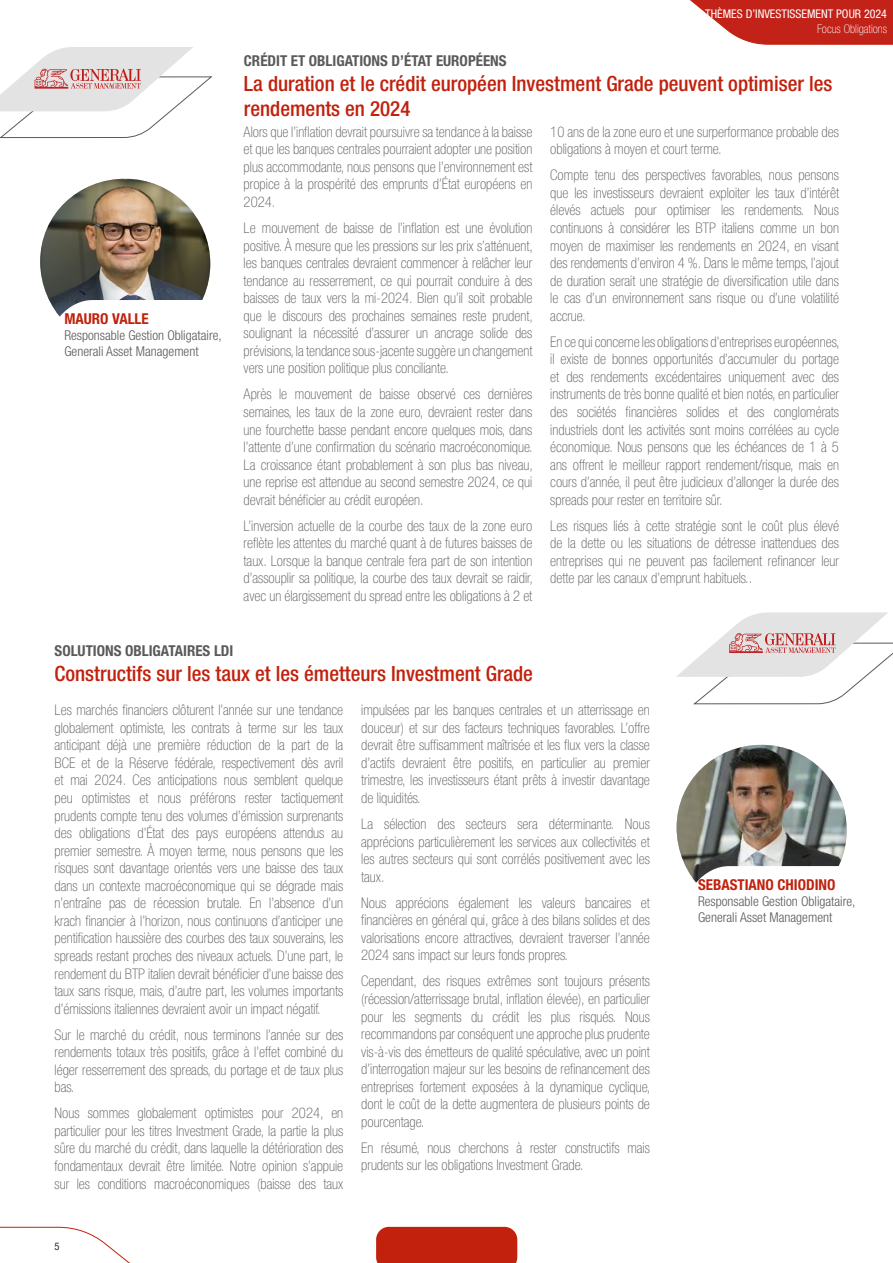
<style>
.page{position:relative;width:893px;height:1263px;background:#fff}
.page>*{position:absolute;margin:0;border:0;box-sizing:border-box;transform-origin:0 0}
.t1{font:500 condensed 21px/25.2px "Helvetica Neue LT Std";color:#c1210d}
.t2{font:700 condensed 15px "Helvetica Neue LT Std";color:#5a5a5a}
.t3{font:700 condensed 15px "Helvetica Neue LT Std";color:#c1210d}
.t4{font:100 condensed 14.7px/17.5px "Helvetica Neue LT Std";color:#5a5a5a;text-align:justify}
.t5{font:300 condensed 13.5px/16.2px "Helvetica Neue LT Pro";color:#5a5a5a}
.t6{font:condensed 12px "Helvetica Neue LT Std";color:#fff}
.t7{font:100 condensed 12px "Helvetica Neue LT Std";color:#fff}
.t8{font:condensed 10.5px "Helvetica Neue LT Std";color:#252a31}
</style>
<div class="page">
<svg style="left:690px;top:0;width:203px;height:45px;background:#ca4239"></svg>
<div style="left:376px;top:1227px;width:141px;height:36px;background:#c1210d"></div>
<svg style="left:1px;top:1226px;width:129px;height:37px"></svg>
<img style="left:677px;top:745px;width:170px;height:170px;border-radius:84px">
<svg style="left:685px;top:866px;width:154px;height:49px"></svg>
<svg style="left:0;top:47px;width:213px;height:91px"></svg>
<svg style="left:676px;top:612px;width:217px;height:93px"></svg>
<img style="left:40px;top:179px;width:170px;height:170px;border-radius:84px">
<svg style="left:48px;top:300px;width:154px;height:49px"></svg>
<p class="t3" style="left:64px;top:309px;width:86px">MAURO VALLE</p>
<p class="t5" style="left:64px;top:327px;width:159px">Responsable Gestion Obligataire,<br>Generali Asset Management</p>
<p class="t6" style="left:705px;top:7px;width:183px">THÈMES D’INVESTISSEMENT POUR 2024</p>
<p class="t7" style="left:817px;top:22px;width:71px">Focus Obligations</p>
<p class="t2" style="left:244px;top:51px;width:264px">CRÉDIT ET OBLIGATIONS D’ÉTAT EUROPÉENS</p>
<h1 class="t1" style="left:244px;top:70px;width:590px">La duration et le crédit européen Investment Grade peuvent optimiser les rendements en 2024</h1>
<p class="t4" style="left:244px;top:123px;width:290px">Alors que l’inflation devrait poursuivre sa tendance à la baisse et que les banques centrales pourraient adopter une position plus accommodante, nous pensons que l’environnement est propice à la prospérité des emprunts d’État européens en 2024.</p>
<p class="t4" style="left:244px;top:219px;width:291px">Le mouvement de baisse de l’inflation est une évolution positive. À mesure que les pressions sur les prix s’atténuent, les banques centrales devraient commencer à relâcher leur tendance au resserrement, ce qui pourrait conduire à des baisses de taux vers la mi-2024. Bien qu’il soit probable que le discours des prochaines semaines reste prudent, soulignant la nécessité d’assurer un ancrage solide des prévisions, la tendance sous-jacente suggère un changement vers une position politique plus conciliante.</p>
<p class="t4" style="left:244px;top:385px;width:291px">Après le mouvement de baisse observé ces dernières semaines, les taux de la zone euro, devraient rester dans une fourchette basse pendant encore quelques mois, dans l’attente d’une confirmation du scénario macroéconomique.<br>La croissance étant probablement à son plus bas niveau, une reprise est attendue au second semestre 2024, ce qui devrait bénéficier au crédit européen.</p>
<p class="t4" style="left:244px;top:517px;width:291px">L’inversion actuelle de la courbe des taux de la zone euro reflète les attentes du marché quant à de futures baisses de taux. Lorsque la banque centrale fera part de son intention d’assouplir sa politique, la courbe des taux devrait se raidir, avec un élargissement du spread entre les obligations à 2 et</p>
<p class="t4" style="left:550px;top:123px;width:290px">10 ans de la zone euro et une surperformance probable des obligations à moyen et court terme.</p>
<p class="t4" style="left:550px;top:166px;width:290px">Compte tenu des perspectives favorables, nous pensons que les investisseurs devraient exploiter les taux d’intérêt élevés actuels pour optimiser les rendements. Nous continuons à considérer les BTP italiens comme un bon moyen de maximiser les rendements en 2024, en visant des rendements d’environ 4 %. Dans le même temps, l’ajout de duration serait une stratégie de diversification utile dans le cas d’un environnement sans risque ou d’une volatilité accrue.</p>
<p class="t4" style="left:550px;top:333px;width:291px">En ce qui concerne les obligations d’entreprises européennes, il existe de bonnes opportunités d’accumuler du portage et des rendements excédentaires uniquement avec des instruments de très bonne qualité et bien notés, en particulier des sociétés financières solides et des conglomérats industriels dont les activités sont moins corrélées au cycle économique. Nous pensons que les échéances de 1 à 5 ans offrent le meilleur rapport rendement/risque, mais en cours d’année, il peut être judicieux d’allonger la durée des spreads pour rester en territoire sûr.</p>
<p class="t4" style="left:550px;top:517px;width:290px">Les risques liés à cette stratégie sont le coût plus élevé de la dette ou les situations de détresse inattendues des entreprises qui ne peuvent pas facilement refinancer leur dette par les canaux d’emprunt habituels..</p>
<p class="t2" style="left:55px;top:641px;width:180px">SOLUTIONS OBLIGATAIRES LDI</p>
<h1 class="t1" style="left:55px;top:660px;width:480px">Constructifs sur les taux et les émetteurs Investment Grade</h1>
<p class="t4" style="left:55px;top:701px;width:290px">Les marchés financiers clôturent l’année sur une tendance globalement optimiste, les contrats à terme sur les taux anticipant déjà une première réduction de la part de la BCE et de la Réserve fédérale, respectivement dès avril et mai 2024. Ces anticipations nous semblent quelque peu optimistes et nous préférons rester tactiquement prudents compte tenu des volumes d’émission surprenants des obligations d’État des pays européens attendus au premier semestre. À moyen terme, nous pensons que les risques sont davantage orientés vers une baisse des taux dans un contexte macroéconomique qui se dégrade mais n’entraîne pas de récession brutale. En l’absence d’un krach financier à l’horizon, nous continuons d’anticiper une pentification haussière des courbes des taux souverains, les spreads restant proches des niveaux actuels. D’une part, le rendement du BTP italien devrait bénéficier d’une baisse des taux sans risque, mais, d’autre part, les volumes importants d’émissions italiennes devraient avoir un impact négatif.</p>
<p class="t4" style="left:55px;top:1025px;width:290px">Sur le marché du crédit, nous terminons l’année sur des rendements totaux très positifs, grâce à l’effet combiné du léger resserrement des spreads, du portage et de taux plus bas.</p>
<p class="t4" style="left:55px;top:1104px;width:290px">Nous sommes globalement optimistes pour 2024, en particulier pour les titres Investment Grade, la partie la plus sûre du marché du crédit, dans laquelle la détérioration des fondamentaux devrait être limitée. Notre opinion s’appuie sur les conditions macroéconomiques (baisse des taux</p>
<p class="t4" style="left:361px;top:701px;width:290px">impulsées par les banques centrales et un atterrissage en douceur) et sur des facteurs techniques favorables. L’offre devrait être suffisamment maîtrisée et les flux vers la classe d’actifs devraient être positifs, en particulier au premier trimestre, les investisseurs étant prêts à investir davantage de liquidités.</p>
<p class="t4" style="left:361px;top:815px;width:290px">La sélection des secteurs sera déterminante. Nous apprécions particulièrement les services aux collectivités et les autres secteurs qui sont corrélés positivement avec les taux.</p>
<p class="t4" style="left:361px;top:894px;width:290px">Nous apprécions également les valeurs bancaires et financières en général qui, grâce à des bilans solides et des valorisations encore attractives, devraient traverser l’année 2024 sans impact sur leurs fonds propres.</p>
<p class="t4" style="left:361px;top:972px;width:291px">Cependant, des risques extrêmes sont toujours présents (récession/atterrissage brutal, inflation élevée), en particulier pour les segments du crédit les plus risqués. Nous recommandons par conséquent une approche plus prudente vis-à-vis des émetteurs de qualité spéculative, avec un point d’interrogation majeur sur les besoins de refinancement des entreprises fortement exposées à la dynamique cyclique, dont le coût de la dette augmentera de plusieurs points de pourcentage.</p>
<p class="t4" style="left:361px;top:1139px;width:290px">En résumé, nous cherchons à rester constructifs mais prudents sur les obligations Investment Grade.</p>
<p class="t8" style="left:55px;top:1240px;width:7px">5</p>
<p class="t3" style="left:698px;top:875px;width:139px">SEBASTIANO CHIODINO</p>
<p class="t5" style="left:698px;top:893px;width:159px">Responsable Gestion Obligataire,<br>Generali Asset Management</p>
</div>
